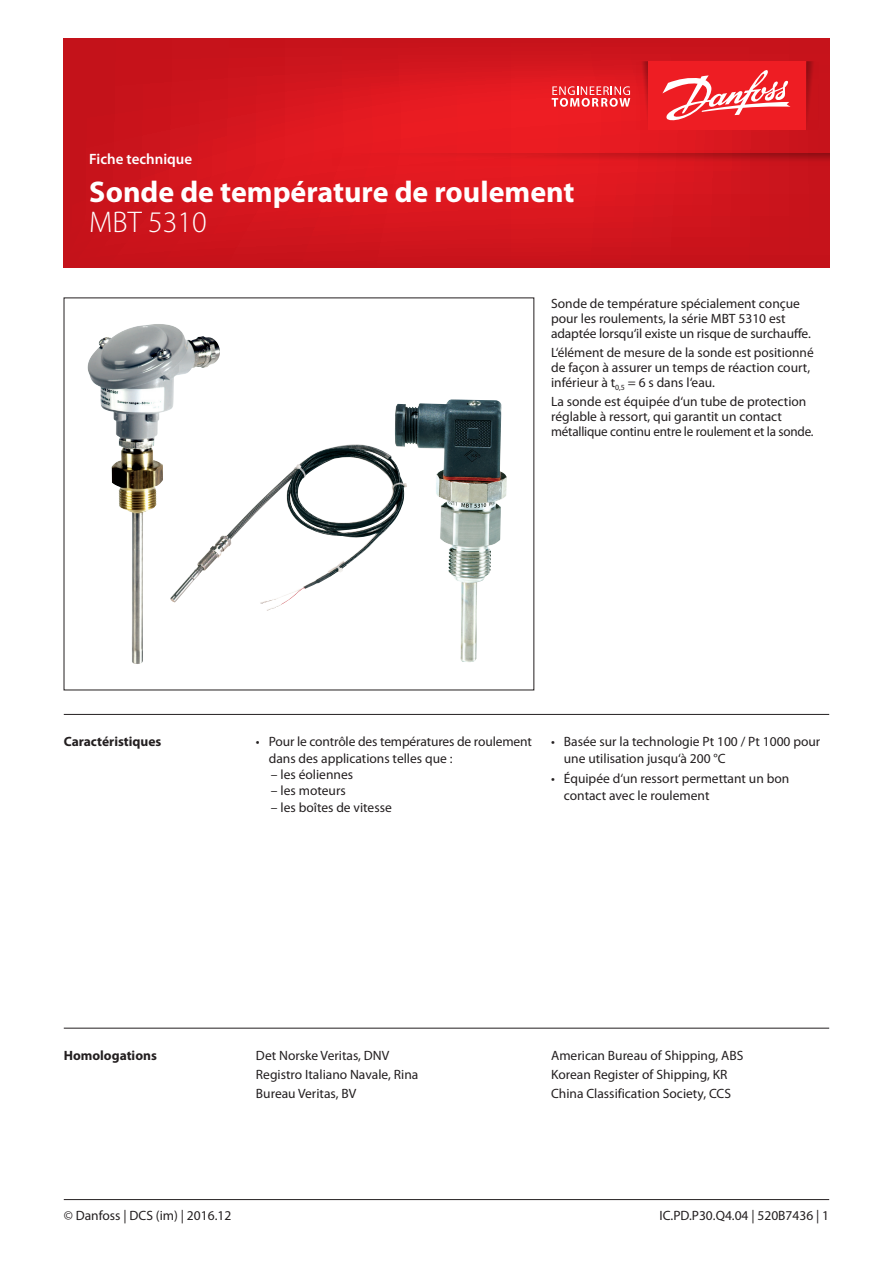
<style>
.page{position:relative;width:893px;height:1263px;background:#fff}
.page>*{position:absolute;margin:0;border:0;box-sizing:border-box;transform-origin:0 0}
.t1{font:700 30px "Myriad Pro";color:#fff}
.t2{font:300 30px "Myriad Pro";color:#fff}
.t3{font:600 15px "Myriad Pro";color:#fff}
.Litterature_No{font:13.5px/15px "Myriad Pro";color:#231f20}
.t4{font:700 13.5px "Myriad Pro";color:#231f20}
</style>
<div class="page">
<svg style="left:64px;top:38px;width:765px;height:230px;background:#d3151d"></svg>
<svg style="left:806px;top:61px;width:13px;height:69px"></svg>
<svg style="left:636px;top:61px;width:12px;height:69px"></svg>
<div style="left:648px;top:61px;width:158px;height:69px;background:#ee1d23"></div>
<svg style="left:552px;top:86px;width:78px;height:21px;background:#f0696d"></svg>
<svg style="left:662px;top:70px;width:128px;height:51px"></svg>
<svg style="left:332px;top:153px;width:497px;height:13px;background:#d4171d"></svg>
<hr style="left:64px;top:1199px;width:765px;height:1px;background:#231f20">
<hr style="left:64px;top:714px;width:765px;height:1px;background:#231f20">
<hr style="left:64px;top:1028px;width:765px;height:1px;background:#231f20">
<img style="left:88px;top:325px;width:75px;height:339px">
<img style="left:395px;top:399px;width:112px;height:263px">
<img style="left:170px;top:449px;width:207px;height:162px">
<p class="t3" style="left:89px;top:151px;width:104px">Fiche technique</p>
<h1 class="t1" style="left:89px;top:175px;width:487px">Sonde de température de roulement</h1>
<h1 class="t2" style="left:89px;top:206px;width:119px">MBT 5310</h1>
<p class="Litterature_No" style="left:551px;top:296px;width:261px">Sonde de température spécialement conçue pour les roulements, la série MBT 5310 est adaptée lorsqu‘il existe un risque de surchauffe.</p>
<p class="Litterature_No" style="left:551px;top:345px;width:264px">L‘élément de mesure de la sonde est positionné de façon à assurer un temps de réaction court, inférieur à t<sub>0,5</sub> = 6 s dans l‘eau.</p>
<p class="Litterature_No" style="left:551px;top:395px;width:264px">La sonde est équipée d‘un tube de protection réglable à ressort, qui garantit un contact métallique continu entre le roulement et la sonde.</p>
<p class="t4" style="left:64px;top:734px;width:99px">Caractéristiques</p>
<p class="Litterature_No" style="left:269px;top:734px;width:265px;line-height:16.5px;text-indent:-13px">• Pour le contrôle des températures de roulement dans des applications telles que :</p>
<p class="Litterature_No" style="left:271px;top:767px;width:84px">– les éoliennes</p>
<p class="Litterature_No" style="left:271px;top:783px;width:76px">– les moteurs</p>
<p class="Litterature_No" style="left:271px;top:800px;width:122px">– les boîtes de vitesse</p>
<p class="Litterature_No" style="left:564px;top:734px;width:258px;line-height:16.5px;text-indent:-13px">• Basée sur la technologie Pt 100 / Pt 1000 pour une utilisation jusqu‘à 200 °C</p>
<p class="Litterature_No" style="left:564px;top:771px;width:227px;line-height:16.5px;text-indent:-13px">• Équipée d‘un ressort permettant un bon contact avec le roulement</p>
<p class="t4" style="left:64px;top:1048px;width:95px">Homologations</p>
<p class="Litterature_No" style="left:256px;top:1046px;width:164px;line-height:19.2px">Det Norske Veritas, DNV<br>Registro Italiano Navale, Rina<br>Bureau Veritas, BV</p>
<p class="Litterature_No" style="left:551px;top:1046px;width:194px;line-height:19.2px">American Bureau of Shipping, ABS<br>Korean Register of Shipping, KR<br>China Classification Society, CCS</p>
<p class="Litterature_No" style="left:64px;top:1209px;width:169px">© Danfoss | DCS (im) | 2016.12</p>
<p class="Litterature_No" style="left:659px;top:1209px;width:171px">IC.PD.P30.Q4.04 | 520B7436 | 1</p>
</div>
